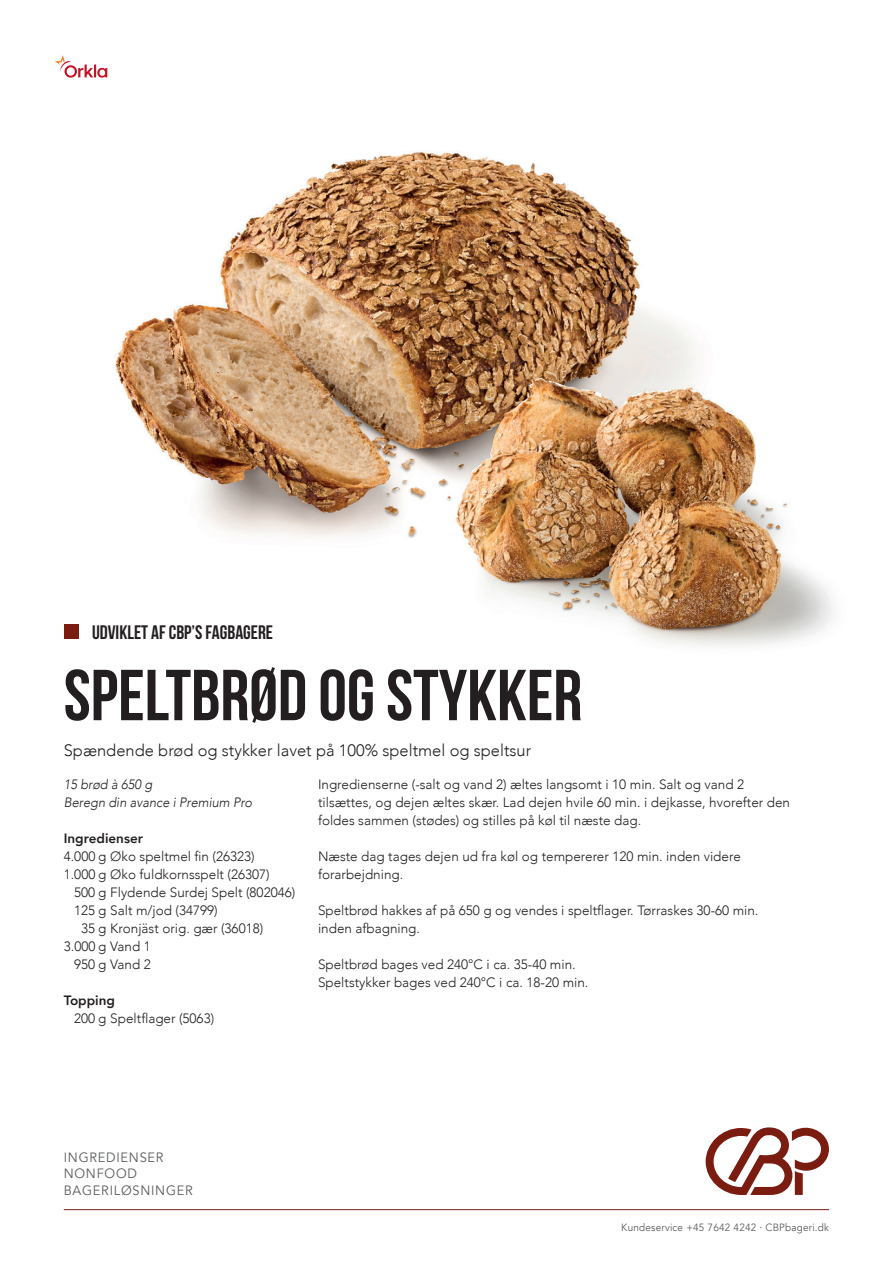
<style>
.page{position:relative;width:893px;height:1263px;background:#fff}
.page>*{position:absolute;margin:0;border:0;box-sizing:border-box;transform-origin:0 0}
.t1{font:700 72px "Bebas Neue";color:#231f20}
.t2{font:700 19.5px "Bebas Neue";color:#231f20}
.t3{font:300 16.5px "Avenir";color:#231f20}
.t4{font:300 13.5px/18px "Avenir";color:#231f20}
.t5{font:italic 300 13.5px/18px "Avenir";color:#231f20;scale:.95 1}
.t6{font:13.5px/16.5px "Avenir";letter-spacing:.06em;color:#585a5c;scale:.95 1}
.t7{font:800 13.5px "Avenir";color:#231f20}
.t8{font:10.5px "Avenir";letter-spacing:.02em;color:#585a5c;scale:.95 1}
</style>
<div class="page">
<img style="left:115px;top:152px;width:583px;height:386px">
<img style="left:419px;top:363px;width:414px;height:284px">
<img style="left:456px;top:379px;width:79px;height:202px">
<svg style="left:55px;top:55px;width:52px;height:23px"></svg>
<hr style="left:64px;top:1209px;width:765px;height:1px;background:#7b1c11">
<svg style="left:706px;top:1127px;width:123px;height:68px"></svg>
<div style="left:64px;top:624px;width:15px;height:15px;background:#7b1c11"></div>
<h2 class="t2" style="left:92px;top:621px;width:182px">UDVIKLET AF CBP’S FAGBAGERE</h2>
<h1 class="t1" style="left:64px;top:656px;width:520px">SPELTBRØD OG STYKKER</h1>
<p class="t3" style="left:64px;top:741px;width:469px">Spændende brød og stykker lavet på 100% speltmel og speltsur</p>
<p class="t5" style="left:64px;top:776px;width:200px">15 brød à 650 g<br>Beregn din avance i Premium Pro</p>
<p class="t7" style="left:64px;top:828px;width:81px">Ingredienser</p>
<p class="t4" style="left:64px;top:848px;width:192px">4.000 g Øko speltmel fin (26323)</p>
<p class="t4" style="left:64px;top:866px;width:207px">1.000 g Øko fuldkornsspelt (26307)</p>
<p class="t4" style="left:74px;top:884px;width:223px">500 g Flydende Surdej Spelt (802046)</p>
<p class="t4" style="left:74px;top:902px;width:145px">125 g Salt m/jod (34799)</p>
<p class="t4" style="left:81px;top:920px;width:183px">35 g Kronjäst orig. gær (36018)</p>
<p class="t4" style="left:64px;top:938px;width:89px">3.000 g Vand 1</p>
<p class="t4" style="left:74px;top:956px;width:78px">950 g Vand 2</p>
<p class="t7" style="left:64px;top:990px;width:53px">Topping</p>
<p class="t4" style="left:74px;top:1010px;width:141px">200 g Speltflager (5063)</p>
<p class="t4" style="left:318px;top:776px;width:474px">Ingredienserne (-salt og vand 2) æltes langsomt i 10 min. Salt og vand 2 tilsættes, og dejen æltes skær. Lad dejen hvile 60 min. i dejkasse, hvorefter den foldes sammen (stødes) og stilles på køl til næste dag.</p>
<p class="t4" style="left:318px;top:848px;width:424px">Næste dag tages dejen ud fra køl og tempererer 120 min. inden videre forarbejdning.</p>
<p class="t4" style="left:318px;top:902px;width:442px">Speltbrød hakkes af på 650 g og vendes i speltflager. Tørraskes 30-60 min. inden afbagning.</p>
<p class="t4" style="left:318px;top:956px;width:272px">Speltbrød bages ved 240°C i ca. 35-40 min.<br>Speltstykker bages ved 240°C i ca. 18-20 min.</p>
<p class="t6" style="left:64px;top:1149px;width:137px">INGREDIENSER<br>NONFOOD<br>BAGERILØSNINGER</p>
<p class="t8" style="left:621px;top:1221px;width:220px">Kundeservice +45 7642 4242 · CBPbageri.dk</p>
</div>
